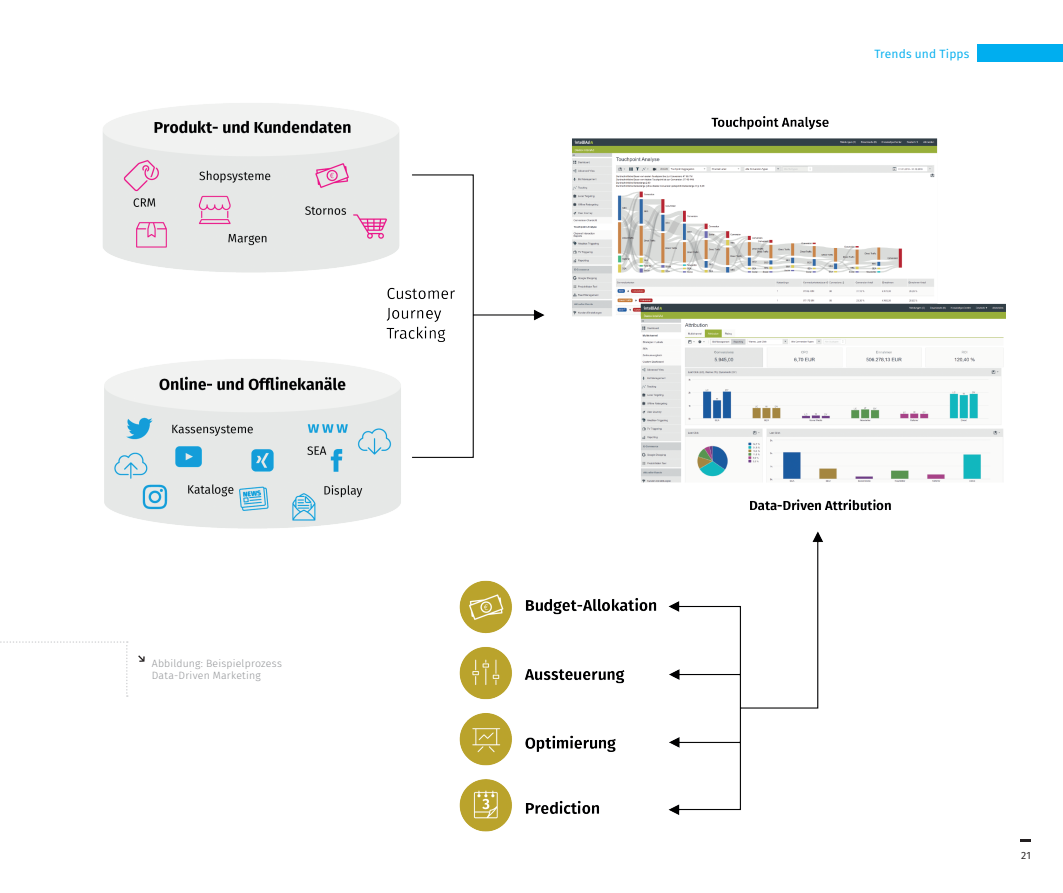
<style>
.page{position:relative;width:1063px;height:893px;background:#fff}
.page>*{position:absolute;margin:0;border:0;box-sizing:border-box;transform-origin:0 0}
.t1{font:12px "Fira Sans";letter-spacing:.01em;color:#00aeef}
.t2{font:300 10.5px/12px "Fira Sans";letter-spacing:.015em;color:#939598}
.t3{font:10.5px "Fira Sans";color:#231f20}
</style>
<div class="page">
<img style="left:103px;top:103px;width:923px;height:737px">
<svg style="left:0;top:641px;width:128px;height:56px"></svg>
<svg style="left:138px;top:655px;width:7px;height:7px"></svg>
<svg style="left:1020px;top:840px;width:11px;height:2px"></svg>
<div style="left:978px;top:44px;width:85px;height:17px;background:#00aeef"></div>
<p class="t2" style="left:152px;top:657px;width:132px">Abbildung: Beispielprozess<br>Data-Driven Marketing</p>
<p class="t1" style="left:875px;top:45px;width:96px">Trends und Tipps</p>
<p class="t3" style="left:1021px;top:847px;width:11px">21</p>
</div>
